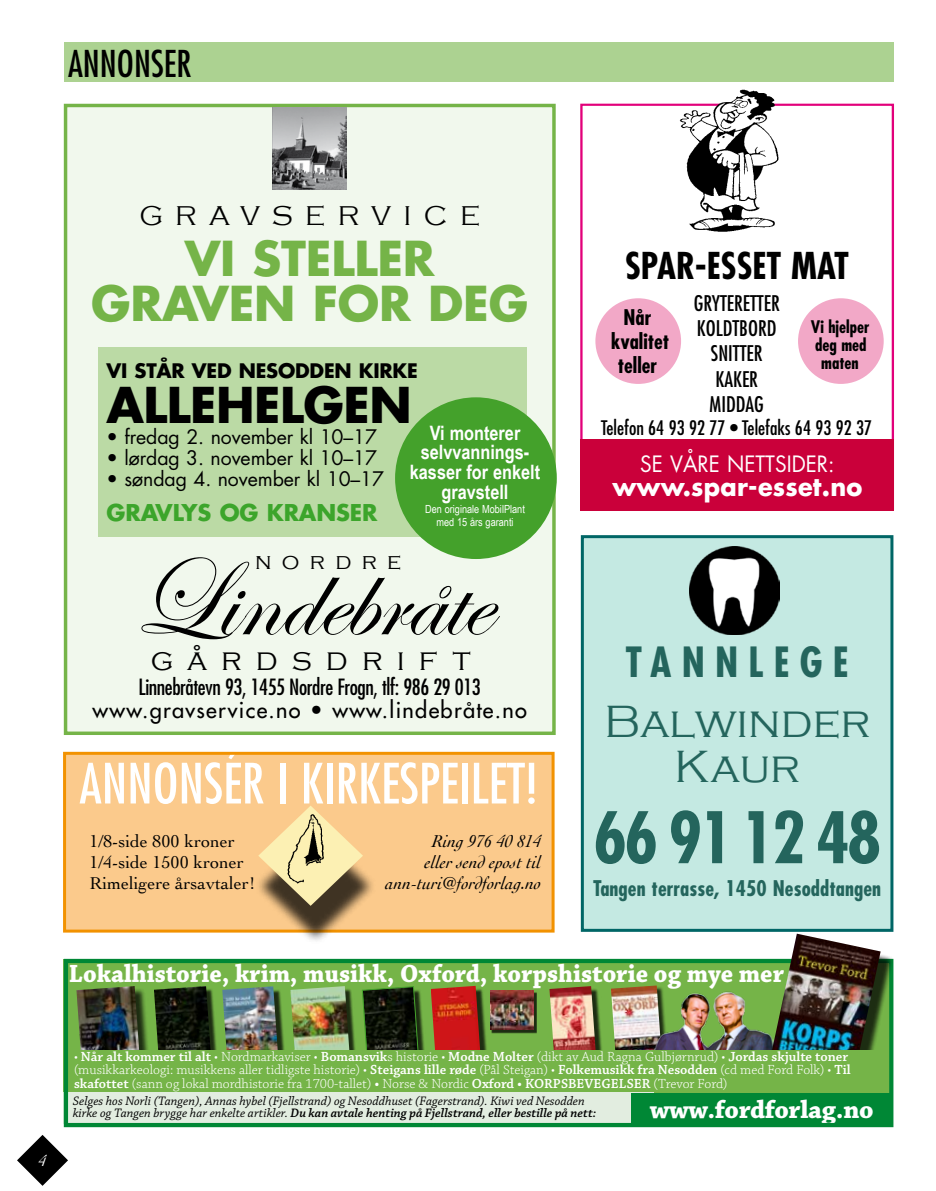
<style>
.page{position:relative;width:936px;height:1191px;background:#fff}
.page>*{position:absolute;margin:0;border:0;box-sizing:border-box;transform-origin:0 0}
.t1{font:113.25px "Edwardian Script ITC";letter-spacing:-.005em;color:#000}
.t2{font:700 condensed 69px "Futura";letter-spacing:-.04em;color:#24655d}
.t3{font:condensed 54px "Futura";color:#fff}
.t4{font:700 48px "Futura";letter-spacing:-.01em;color:#000}
.t5{font:700 46.8px/45.2px "Futura";letter-spacing:-.005em;color:#75b448;text-align:center}
.t6{font:300 46.5px/45px "Copperplate Gothic";color:#24655d;text-align:center}
.t7{font:700 condensed 40.5px "Futura";letter-spacing:.25em;color:#24655d}
.t8{font:700 condensed 36px "Futura";color:#000}
.t9{font:condensed 36px "Futura";color:#000}
.t10{font:300 32.1px "Copperplate Gothic";letter-spacing:.44em;color:#000}
.t11{font:300 28.05px "Copperplate Gothic";letter-spacing:.44em;color:#000}
.t12{font:700 26.4px "Chaparral Pro";letter-spacing:-.01em;color:#fff}
.t13{font:700 26.25px "Chaparral Pro";color:#fff;scale:.95 1}
.t14{font:700 25.35px "Futura";letter-spacing:.01em;color:#fff;scale:.95 1}
.t15{font:300 23.55px "Copperplate Gothic";letter-spacing:.44em;color:#000}
.t16{font:700 22.5px "Futura";letter-spacing:-.005em;color:#3ca52b}
.t17{font:21.9px "Futura";color:#fff;scale:.95 1}
.t18{font:condensed 21.75px "Futura";letter-spacing:-.02em;color:#000}
.t19{font:21.75px "Futura";letter-spacing:.06em;color:#000}
.t20{font:condensed 21px/25.2px "Futura";color:#000;text-align:center}
.t21{font:700 condensed 21px "Futura";letter-spacing:.005em;color:#24655d}
.t22{font:700 condensed 21px/24px "Futura";color:#000;text-align:center}
.t23{font:700 19.8px/19.8px "Arial Narrow";color:#fff;text-align:center}
.t24{font:19.5px "Futura";letter-spacing:-.005em;color:#000}
.t25{font:condensed 19.5px "Futura";color:#000}
.t26{font:700 19.5px "Futura";letter-spacing:-.01em;color:#000}
.t27{font:18px/21px "Cochin";color:#000}
.t28{font:italic 18px/21px "Cochin";color:#000;text-align:right}
.t29{font:700 condensed 16.95px/18.1px "Futura";color:#000;text-align:center}
.t30{font:italic 16.5px "Cochin";color:#fff}
.t31{font:300 13.95px/14px "Chaparral Pro";color:#fff}
.t32{font:italic 12.9px/12px "Chaparral Pro";color:#000}
.t33{font:11.1px/13.6px "Arial Narrow";color:#fff;text-align:center}
.s1{font-weight:600}
</style>
<div class="page">
<div style="left:64px;top:43px;width:829px;height:39px;background:#acd291"></div>
<svg style="left:17px;top:1135px;width:51px;height:50px"></svg>
<div style="left:64px;top:958px;width:829px;height:140px;background:#75b448"></div>
<div style="left:64px;top:1093px;width:590px;height:31px;background:#e2ede0"></div>
<div style="left:631px;top:1093px;width:261px;height:30px;background:#008735"></div>
<div style="left:78px;top:988px;width:72px;height:84px;background:#000;opacity:.75"></div>
<img style="left:76px;top:986px;width:64px;height:64px">
<div style="left:156px;top:988px;width:62px;height:81px;background:#000;opacity:.75"></div>
<img style="left:154px;top:986px;width:57px;height:64px">
<div style="left:225px;top:988px;width:60px;height:81px;background:#000;opacity:.75"></div>
<img style="left:222px;top:986px;width:56px;height:64px">
<div style="left:293px;top:988px;width:63px;height:75px;background:#000;opacity:.75"></div>
<img style="left:290px;top:986px;width:59px;height:64px">
<div style="left:552px;top:988px;width:51px;height:76px;background:#000;opacity:.75"></div>
<img style="left:549px;top:986px;width:47px;height:64px">
<img style="left:611px;top:985px;width:41px;height:65px">
<img style="left:652px;top:981px;width:118px;height:69px">
<div style="left:364px;top:989px;width:61px;height:80px;background:#000;opacity:.75"></div>
<svg style="left:362px;top:986px;width:57px;height:64px;background:#1a2711"></svg>
<div style="left:433px;top:988px;width:55px;height:76px;background:#000;opacity:.75"></div>
<img style="left:431px;top:985px;width:49px;height:65px">
<div style="left:491px;top:992px;width:46px;height:41px;background:#1d2d12"></div>
<img style="left:490px;top:990px;width:44px;height:40px">
<div style="left:580px;top:104px;width:313px;height:406px;border:2px solid #e2007a"></div>
<div style="left:580px;top:439px;width:313px;height:72px;background:#ca003a"></div>
<div style="left:798px;top:298px;width:85px;height:86px;background:#f2a8c7;border-radius:50%"></div>
<div style="left:595px;top:298px;width:86px;height:86px;background:#f2a8c7;border-radius:50%"></div>
<div style="left:65px;top:753px;width:488px;height:178px;background:#fbca8c"></div>
<div style="left:63px;top:752px;width:491px;height:180px;border:3px solid #f29200"></div>
<div style="left:255px;top:827px;width:121px;height:117px;background:#000;opacity:.75"></div>
<svg style="left:258px;top:806px;width:105px;height:100px"></svg>
<img style="left:285px;top:811px;width:46px;height:77px">
<div style="left:582px;top:536px;width:309px;height:394px;background:#c4e9e2"></div>
<div style="left:580px;top:535px;width:313px;height:396px;border:3px solid #066"></div>
<img style="left:689px;top:546px;width:90px;height:89px">
<div style="left:66px;top:105px;width:488px;height:628px;background:#f1f8ed"></div>
<div style="left:64px;top:104px;width:491px;height:631px;border:3px solid #75b448"></div>
<img style="left:272px;top:107px;width:74px;height:83px">
<img style="left:668px;top:89px;width:112px;height:143px">
<div style="left:64px;top:959px;width:829px;height:168px;border:4px solid #008735"></div>
<div style="left:774px;top:938px;width:119px;height:151px;background:#000;opacity:.75"></div>
<img style="left:770px;top:933px;width:110px;height:117px">
<div style="left:74px;top:1050px;width:806px;height:40px;background:#75b448"></div>
<div style="left:98px;top:347px;width:428px;height:189px;background:#bbdaa5"></div>
<div style="left:395px;top:397px;width:161px;height:162px;background:#44a12b;border-radius:50%"></div>
<h3 class="t9" style="left:68px;top:41px;width:125px">ANNONSER</h3>
<h3 class="t11" style="left:139px;top:200px;width:342px">GRAVSERVICE</h3>
<h3 class="t5" style="left:91px;top:235px;width:438px">VI STELLER<br>GRAVEN FOR DEG</h3>
<h3 class="t26" style="left:107px;top:357px;width:313px">VI STÅR VED NESODDEN KIRKE</h3>
<h3 class="t4" style="left:107px;top:372px;width:306px">ALLEHELGEN</h3>
<h3 class="t24" style="left:107px;top:424px;width:272px">• fredag 2. november kl 10–17</h3>
<h3 class="t24" style="left:107px;top:445px;width:272px">• lørdag 3. november kl 10–17</h3>
<h3 class="t24" style="left:107px;top:466px;width:279px">• søndag 4. november kl 10–17</h3>
<h3 class="t16" style="left:107px;top:497px;width:272px">GRAVLYS OG KRANSER</h3>
<h3 class="t23" style="left:410px;top:422px;width:132px">Vi monterer selvvannings&shy;kasser for enkelt gravstell</h3>
<p class="t33" style="left:425px;top:501px;width:101px">Den originale MobilPlant med 15 års garanti</p>
<h3 class="t15" style="left:255px;top:548px;width:148px">nordre</h3>
<h1 class="t1" style="left:132px;top:537px;width:359px">Lindebråte</h1>
<h3 class="t10" style="left:151px;top:642px;width:321px">gårdsdrift</h3>
<h3 class="t18" style="left:139px;top:673px;width:344px">Linnebråtevn 93, 1455 Nordre Frogn, tlf: 986 29 013</h3>
<h3 class="t19" style="left:93px;top:696px;width:436px">www.gravservice.no • www.lindebråte.no</h3>
<h3 class="t3" style="left:79px;top:749px;width:460px">ANNONSÉR I KIRKESPEILET!</h3>
<p class="t27" style="left:89px;top:829px;width:168px">1/8-side 800 kroner<br>1/4-side 1500 kroner<br>Rimeligere årsavtaler!</p>
<p class="t28" style="left:385px;top:829px;width:157px">Ring 976 40 814<br>eller send epost til ann-turi@fordforlag.no</p>
<h3 class="t8" style="left:625px;top:243px;width:226px">SPAR-ESSET MAT</h3>
<h3 class="t20" style="left:693px;top:290px;width:87px">GRYTERETTER<br>KOLDTBORD<br>SNITTER<br>KAKER<br>MIDDAG</h3>
<h3 class="t25" style="left:601px;top:416px;width:272px">Telefon 64 93 92 77 • Telefaks 64 93 92 37</h3>
<h3 class="t22" style="left:611px;top:305px;width:60px">Når kvalitet teller</h3>
<p class="t29" style="left:810px;top:317px;width:60px">Vi hjelper deg med maten</p>
<h3 class="t17" style="left:640px;top:449px;width:206px">SE VÅRE NETTSIDER:</h3>
<h3 class="t14" style="left:612px;top:469px;width:265px">www.spar-esset.no</h3>
<h3 class="t7" style="left:625px;top:636px;width:224px">TANNLEGE</h3>
<h3 class="t6" style="left:604px;top:700px;width:267px">Balwinder<br>Kaur</h3>
<h2 class="t2" style="left:593px;top:793px;width:289px">66 91 12 48</h2>
<h3 class="t21" style="left:593px;top:874px;width:289px">Tangen terrasse, 1450 Nesoddtangen</h3>
<h3 class="t13" style="left:69px;top:958px;width:754px">Lokalhistorie, krim, musikk, Oxford, korpshistorie og mye mer</h3>
<p class="t30" style="left:39px;top:1149px;width:9px">4</p>
<p class="t31" style="left:74px;top:1049px;width:778px">• <span class="s1">Når alt kommer til alt</span> • Nordmarkaviser • <span class="s1">Bomansvik</span>s historie • <span class="s1">Modne Molter</span> (dikt av Aud Ragna Gulbjørnrud) • <span class="s1">Jordas skjulte toner </span>(musikkarkeologi: musikkens aller tidligste historie) • <span class="s1">Steigans lille røde</span> (Pål Steigan) • <span class="s1">Folkemusikk fra Nesodden</span> (cd med Ford Folk) • <span class="s1">Til skafottet</span> (sann og lokal mordhistorie fra 1700-tallet) <span class="s1">•</span> Norse &amp; Nordic <span class="s1">Oxford • KORPSBEVEGELSER</span> (Trevor Ford)</p>
<p class="t32" style="left:73px;top:1095px;width:525px">Selges hos Norli (Tangen), Annas hybel (Fjellstrand) og Nesoddhuset (Fagerstrand). Kiwi ved Nesodden kirke og Tangen brygge har enkelte artikler. <span class="s1">Du kan avtale henting på Fjellstrand, eller bestille på nett:</span></p>
<h3 class="t12" style="left:650px;top:1094px;width:225px">www.fordforlag.no</h3>
</div>
